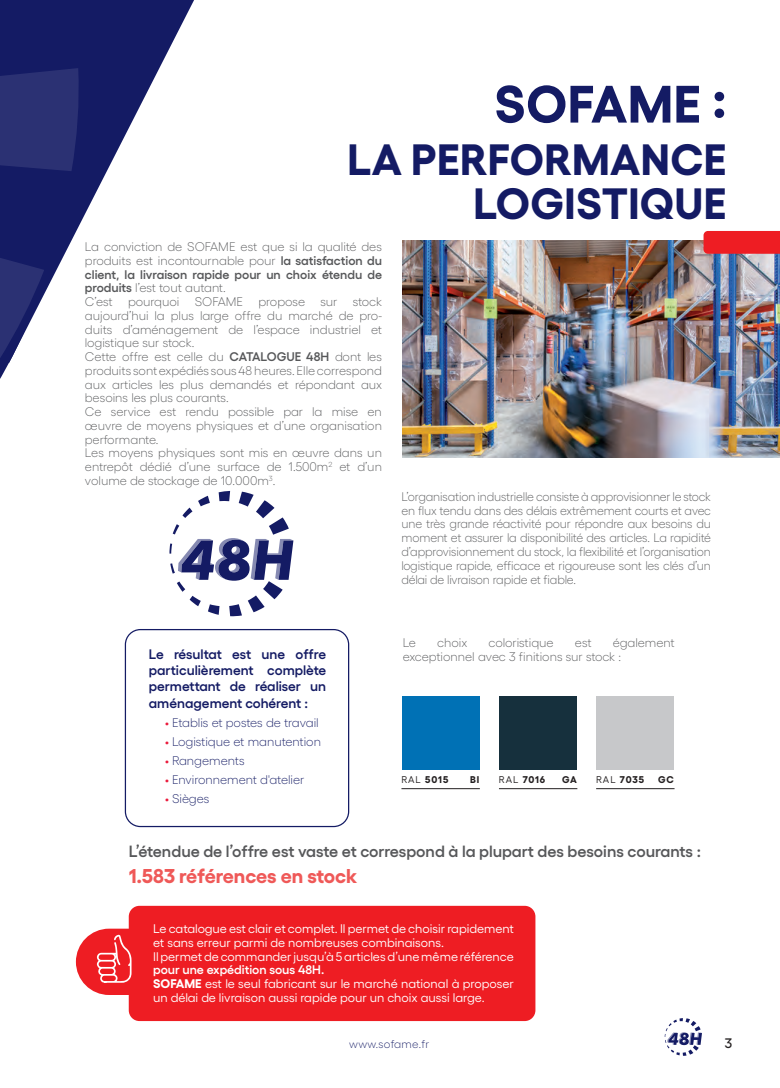
<style>
.page{position:relative;width:780px;height:1088px;background:#fff}
.page>*{position:absolute;margin:0;border:0;box-sizing:border-box;transform-origin:0 0}
.t1{font:700 52.5px "Gellix";letter-spacing:.01em;color:#141b64}
.t2{font:700 43.75px/43.8px "Gellix";letter-spacing:.01em;color:#141b64;text-align:right}
.t3{font:700 20px "Gellix";letter-spacing:-.005em;color:#ef5958}
.t4{font:600 16.25px "Gellix";color:#57585a}
.t5{font:600 13.75px/16.2px "Gellix";color:#141b64;text-align:justify}
.t6{font:500 13.75px "Gellix";color:#231f20}
.t7{font:300 12.5px/13.8px "Gellix";color:#57585a}
.t8{font:300 12.5px/13.8px "Gellix";color:#57585a;text-align:justify;scale:.96 1}
.t9{font:12.5px/13.8px "Gellix";color:#fff}
.t10{font:300 12.5px "Gellix";color:#141b64}
.t11{font:300 11.25px "Gellix";letter-spacing:.025em;color:#141b64}
.t12{font:700 9.75px "Gellix";letter-spacing:.095em;color:#231f20}
.s1{font-weight:600}
.s2{font-weight:400;color:#eb1a3c}
.s3{font-weight:400}
.s4{font-weight:700}
</style>
<div class="page">
<div style="left:76px;top:928px;width:185px;height:67px;background:#ee1d23;border-radius:33px"></div>
<svg style="left:0;top:0;width:194px;height:363px"></svg>
<img style="left:402px;top:240px;width:378px;height:217px">
<div style="left:703px;top:231px;width:77px;height:23px;background:#ee1d23"></div>
<div style="left:129px;top:906px;width:406px;height:115px;background:#ee1d23;border-radius:11px"></div>
<svg style="left:97px;top:934px;width:34px;height:49px"></svg>
<hr style="left:499px;top:788px;width:78px;height:1px;background:#231f20">
<hr style="left:401px;top:788px;width:79px;height:1px;background:#231f20">
<hr style="left:596px;top:788px;width:78px;height:1px;background:#231f20">
<svg style="left:169px;top:491px;width:124px;height:125px"></svg>
<div style="left:402px;top:696px;width:78px;height:74px;background:#0071b5"></div>
<div style="left:499px;top:696px;width:77px;height:74px;background:#16303d"></div>
<div style="left:596px;top:696px;width:77px;height:74px;background:#c7c8ca"></div>
<svg style="left:0;top:68px;width:80px;height:103px;background:#282e71"></svg>
<svg style="left:0;top:239px;width:44px;height:121px"></svg>
<div style="left:125px;top:629px;width:224px;height:198px;border:1px solid #141b64;border-radius:15px"></div>
<svg style="left:664px;top:1018px;width:38px;height:38px"></svg>
<h1 class="t1" style="left:494px;top:62px;width:234px">SOFAME :</h1>
<h2 class="t2" style="left:347px;top:133px;width:381px">LA PERFORMANCE<br>LOGISTIQUE</h2>
<p class="t7" style="left:85px;top:239px;width:298px">La conviction de SOFAME est que si la qualité des produits est incontournable pour <span class="s1">la satisfaction du client, la livraison rapide pour un choix étendu de produits</span> l’est tout autant.<br>C’est pourquoi SOFAME propose sur stock aujourd’hui la plus large offre du marché de pro&shy;duits d’aménagement de l’espace industriel et logistique sur stock.<br>Cette offre est celle du <span class="s1">CATALOGUE 48H</span> dont les produits sont expédiés sous 48 heures. Elle correspond aux articles les plus demandés et répondant aux besoins les plus courants.<br>Ce service est rendu possible par la mise en œuvre de moyens physiques et d’une organisation performante.<br>Les moyens physiques sont mis en œuvre dans un entrepôt dédié d’une surface de 1.500m<sup>2</sup> et d’un volume de stockage de 10.000m<sup>3</sup>.</p>
<p class="t8" style="left:401px;top:488px;width:324px">L’organisation industrielle consiste à approvisionner le stock en flux tendu dans des délais extrêmement courts et avec une très grande réactivité pour répondre aux besoins du moment et assurer la disponibilité des articles. La rapidité d’approvisionnement du stock, la flexibilité et l’organisation logistique rapide, efficace et rigoureuse sont les clés d’un délai de livraison rapide et fiable.</p>
<p class="t7" style="left:402px;top:635px;width:273px;text-indent:210px">également exceptionnel avec 3 finitions sur stock :</p>
<p class="t7" style="left:402px;top:635px;width:15px">Le</p>
<p class="t7" style="left:437px;top:635px;width:32px">choix</p>
<p class="t7" style="left:488px;top:635px;width:67px">coloristique</p>
<p class="t7" style="left:575px;top:635px;width:18px">est</p>
<p class="t5" style="left:149px;top:644px;width:179px">Le résultat est une offre particulièrement complète permettant de réaliser un aménagement cohérent :</p>
<p class="t10" style="left:165px;top:713px;width:155px"><span class="s2">•</span> Etablis et postes de travail</p>
<p class="t10" style="left:165px;top:732px;width:157px"><span class="s2">•</span> Logistique et manutention</p>
<p class="t10" style="left:165px;top:751px;width:81px"><span class="s2">•</span> Rangements</p>
<p class="t10" style="left:165px;top:770px;width:141px"><span class="s2">•</span> Environnement d'atelier</p>
<p class="t10" style="left:165px;top:789px;width:46px"><span class="s2">•</span> Sièges</p>
<h3 class="t4" style="left:129px;top:838px;width:573px">L’étendue de l’offre est vaste et correspond à la plupart des besoins courants :</h3>
<h3 class="t3" style="left:129px;top:860px;width:230px">1.583 références en stock</h3>
<p class="t12" style="left:401px;top:771px;width:48px"><span class="s3">RAL</span> 5015</p>
<p class="t12" style="left:470px;top:771px;width:11px">BI</p>
<p class="t12" style="left:499px;top:771px;width:48px"><span class="s3">RAL</span> 7016</p>
<p class="t12" style="left:562px;top:771px;width:16px">GA</p>
<p class="t12" style="left:596px;top:771px;width:50px"><span class="s3">RAL</span> 7035</p>
<p class="t12" style="left:658px;top:771px;width:17px">GC</p>
<p class="t9" style="left:153px;top:921px;width:362px">Le catalogue est clair et complet. Il permet de choisir rapidement et sans erreur parmi de nombreuses combinaisons.<br>Il permet de commander jusqu’à 5 articles d’une même référence</p>
<p class="t9" style="left:153px;top:962px;width:362px"><span class="s1">pour une expédition sous 48H.<br></span><span class="s4">SOFAME</span> est le seul fabricant sur le marché national à proposer un délai de livraison aussi rapide pour un choix aussi large.</p>
<p class="t11" style="left:349px;top:1036px;width:81px">www.sofame.fr</p>
<p class="t6" style="left:724px;top:1033px;width:9px">3</p>
</div>
